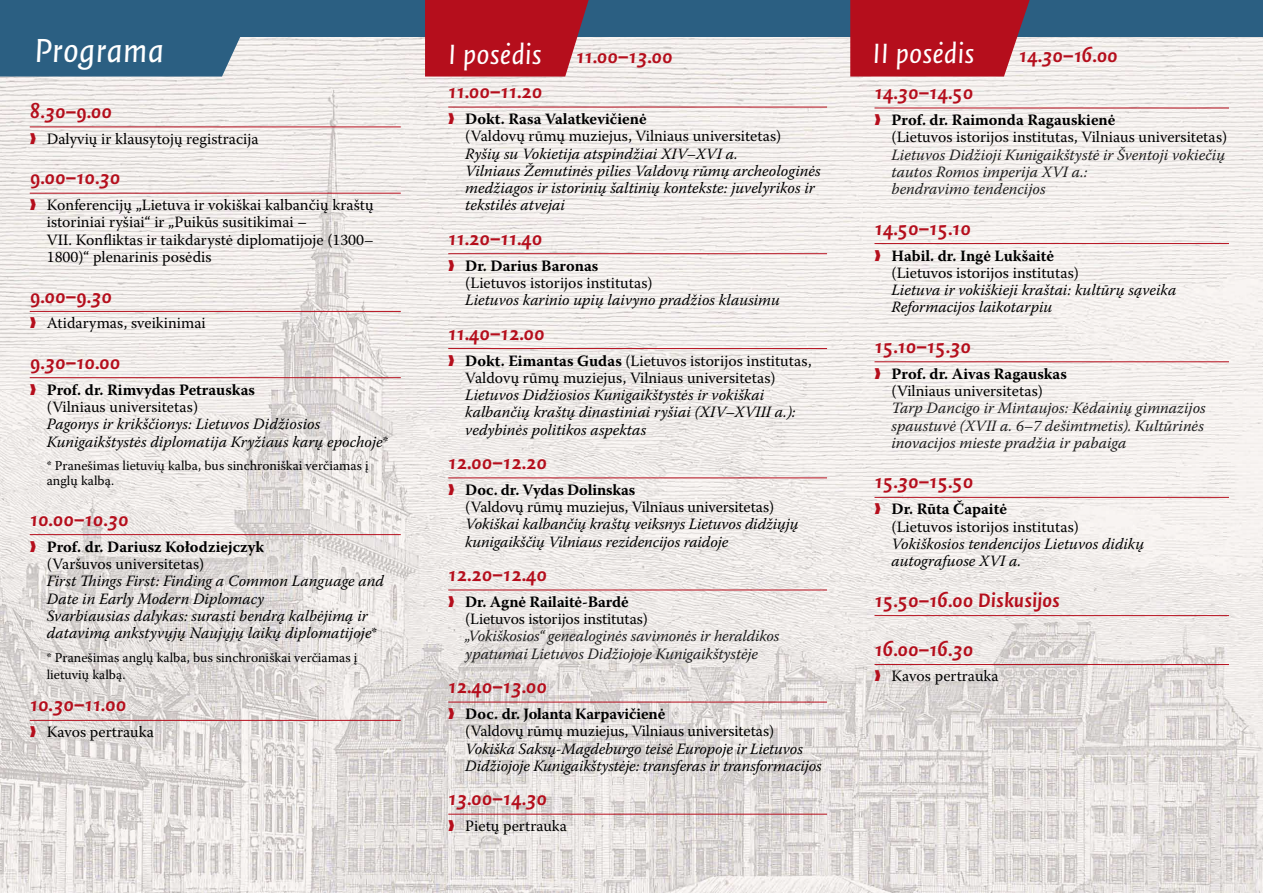
<style>
.page{position:relative;width:1263px;height:893px;background:#fff}
.page>*{position:absolute;margin:0;border:0;box-sizing:border-box;transform-origin:0 0}
.t1{font:italic 36px "Quadraat Sans LTU";color:#fff}
.t2{font:italic 30px "Quadraat Sans LTU";color:#fff}
.t3{font:italic 700 21px "Quadraat Sans LTU";color:#b50e1c}
.t4{font:15.75px/17.2px "Warnock Pro";color:#000}
.t5{font:italic 15.75px/17.2px "Warnock Pro";color:#000}
.t6{font:italic 15.75px/17.4px "Warnock Pro";color:#1d1d1d}
.t7{font:700 15.75px/17.2px "Warnock Pro";color:#000}
.t8{font:13.5px/14.9px "Warnock Pro";color:#000}
.s1{color:#b50e1c}
.s2{font-weight:400}
.s3{font-style:normal}
.s4{font-weight:700}
</style>
<div class="page">
<img style="left:0;top:37px;width:1263px;height:856px">
<svg style="left:0;top:0;width:257px;height:77px;background:#396989"></svg>
<div style="left:151px;top:0;width:1112px;height:37px;background:#2b5f82"></div>
<svg style="left:425px;top:0;width:164px;height:77px;background:#b61c2a"></svg>
<svg style="left:850px;top:0;width:180px;height:77px;background:#b61c2a"></svg>
<hr style="left:30px;top:127px;width:371px;height:1px;background:#b50e1c">
<hr style="left:30px;top:193px;width:371px;height:1px;background:#b50e1c">
<hr style="left:30px;top:311px;width:371px;height:1px;background:#b50e1c">
<hr style="left:30px;top:377px;width:371px;height:1px;background:#b50e1c">
<hr style="left:30px;top:534px;width:371px;height:1px;background:#b50e1c">
<hr style="left:30px;top:720px;width:371px;height:1px;background:#b50e1c">
<hr style="left:874px;top:108px;width:355px;height:1px;background:#b50e1c">
<hr style="left:874px;top:243px;width:355px;height:1px;background:#b50e1c">
<hr style="left:874px;top:361px;width:355px;height:1px;background:#b50e1c">
<hr style="left:874px;top:497px;width:355px;height:1px;background:#b50e1c">
<hr style="left:874px;top:615px;width:355px;height:1px;background:#b50e1c">
<hr style="left:874px;top:664px;width:355px;height:1px;background:#b50e1c">
<hr style="left:448px;top:107px;width:379px;height:1px;background:#b50e1c">
<hr style="left:448px;top:253px;width:379px;height:1px;background:#b50e1c">
<hr style="left:448px;top:348px;width:379px;height:1px;background:#b50e1c">
<hr style="left:448px;top:477px;width:379px;height:1px;background:#b50e1c">
<hr style="left:448px;top:590px;width:379px;height:1px;background:#b50e1c">
<hr style="left:448px;top:702px;width:379px;height:1px;background:#b50e1c">
<hr style="left:448px;top:814px;width:379px;height:1px;background:#b50e1c">
<h1 class="t1" style="left:34px;top:32px;width:132px">Programa</h1>
<h3 class="t3" style="left:30px;top:100px;width:84px">8.30–9.00</h3>
<p class="t4" style="left:30px;top:130px;width:230px"><span class="s1">❱</span> Dalyvių ir klausytojų registracija</p>
<h3 class="t3" style="left:30px;top:166px;width:92px">9.00–10.30</h3>
<p class="t4" style="left:47px;top:196px;width:328px;text-indent:-17px"><span class="s1">❱</span> Konferencijų „Lietuva ir vokiškai kalbančių kraštų istoriniai ryšiai“ ir „Puikūs susitikimai –<br>VII. Konfliktas ir taikdarystė diplomatijoje (1300– 1800)“ plenarinis posėdis</p>
<h3 class="t3" style="left:30px;top:284px;width:84px">9.00–9.30</h3>
<p class="t4" style="left:30px;top:314px;width:178px"><span class="s1">❱</span> Atidarymas, sveikinimai</p>
<h3 class="t3" style="left:30px;top:351px;width:92px">9.30–10.00</h3>
<p class="t7" style="left:47px;top:381px;width:210px;text-indent:-17px"><span class="s1">❱</span> Prof. dr. Rimvydas Petrauskas <span class="s2">(Vilniaus universitetas)</span></p>
<p class="t5" style="left:47px;top:415px;width:343px">Pagonys ir krikščionys: Lietuvos Didžiosios<br>Kunigaikštystės diplomatija Kryžiaus karų epochoje<span class="s3">*</span></p>
<p class="t8" style="left:47px;top:458px;width:324px">* Pranešimas lietuvių kalba, bus sinchroniškai verčiamas į anglų kalbą.</p>
<h3 class="t3" style="left:30px;top:508px;width:100px">10.00–10.30</h3>
<p class="t7" style="left:47px;top:537px;width:219px;text-indent:-17px"><span class="s1">❱</span> Prof. dr. Dariusz Kołodziejczyk <span class="s2">(Varšuvos universitetas)</span></p>
<p class="t5" style="left:47px;top:572px;width:339px">First Things First: Finding a Common Language and Date in Early Modern Diplomacy<br>Svarbiausias dalykas: surasti bendrą kalbėjimą ir datavimą ankstyvųjų Naujųjų laikų diplomatijoje<span class="s3">*</span></p>
<p class="t8" style="left:47px;top:649px;width:312px;line-height:17.2px">* Pranešimas anglų kalba, bus sinchroniškai verčiamas į lietuvių kalbą.</p>
<h3 class="t3" style="left:30px;top:693px;width:98px">10.30–11.00</h3>
<p class="t4" style="left:30px;top:723px;width:126px"><span class="s1">❱</span> Kavos pertrauka</p>
<h3 class="t3" style="left:576px;top:45px;width:98px">11.00–13.00</h3>
<h2 class="t2" style="left:872px;top:37px;width:103px">II posėdis</h2>
<h3 class="t3" style="left:1019px;top:44px;width:100px">14.30–16.00</h3>
<h2 class="t2" style="left:448px;top:38px;width:95px">I posėdis</h2>
<h3 class="t3" style="left:448px;top:80px;width:96px">11.00–11.20</h3>
<p class="t4" style="left:465px;top:110px;width:318px;text-indent:-17px"><span class="s1">❱</span> <span class="s4">Dokt. Rasa Valatkevičienė<br></span>(Valdovų rūmų muziejus, Vilniaus universitetas)</p>
<p class="t5" style="left:465px;top:145px;width:357px">Ryšių su Vokietija atspindžiai XIV–XVI a.<br>Vilniaus Žemutinės pilies Valdovų rūmų archeologinės medžiagos ir istorinių šaltinių kontekste: juvelyrikos ir tekstilės atvejai</p>
<h3 class="t3" style="left:448px;top:227px;width:96px">11.20–11.40</h3>
<p class="t4" style="left:465px;top:257px;width:189px;text-indent:-17px"><span class="s1">❱</span> <span class="s4">Dr. Darius Baronas </span>(Lietuvos istorijos institutas)</p>
<p class="t5" style="left:465px;top:291px;width:316px">Lietuvos karinio upių laivyno pradžios klausimu</p>
<h3 class="t3" style="left:448px;top:322px;width:98px">11.40–12.00</h3>
<p class="t4" style="left:465px;top:351px;width:348px;text-indent:-17px"><span class="s1">❱</span> <span class="s4">Dokt. Eimantas Gudas</span> (Lietuvos istorijos institutas,<br>Valdovų rūmų muziejus, Vilniaus universitetas)</p>
<p class="t5" style="left:465px;top:386px;width:332px">Lietuvos Didžiosios Kunigaikštystės ir vokiškai kalbančių kraštų dinastiniai ryšiai (XIV–XVIII a.): vedybinės politikos aspektas</p>
<h3 class="t3" style="left:448px;top:451px;width:100px">12.00–12.20</h3>
<p class="t4" style="left:465px;top:481px;width:310px;text-indent:-17px"><span class="s1">❱</span> <span class="s4">Doc. dr. Vydas Dolinskas<br></span>(Valdovų rūmų muziejus, Vilniaus universitetas)</p>
<p class="t5" style="left:465px;top:515px;width:335px">Vokiškai kalbančių kraštų veiksnys Lietuvos didžiųjų kunigaikščių Vilniaus rezidencijos raidoje</p>
<h3 class="t3" style="left:448px;top:563px;width:100px">12.20–12.40</h3>
<p class="t4" style="left:465px;top:593px;width:184px;text-indent:-17px"><span class="s1">❱</span> <span class="s4">Dr. Agnė Railaitė-Bardė </span>(Lietuvos istorijos institutas)</p>
<p class="t6" style="left:465px;top:627px;width:316px">„Vokiškosios“ genealoginės savimonės ir heraldikos ypatumai Lietuvos Didžiojoje Kunigaikštystėje</p>
<h3 class="t3" style="left:448px;top:675px;width:100px">12.40–13.00</h3>
<p class="t4" style="left:465px;top:705px;width:310px;text-indent:-17px"><span class="s1">❱</span> <span class="s4">Doc. dr. Jolanta Karpavičienė<br></span>(Valdovų rūmų muziejus, Vilniaus universitetas)</p>
<p class="t5" style="left:465px;top:739px;width:358px">Vokiška Saksų-Magdeburgo teisė Europoje ir Lietuvos<br>Didžiojoje Kunigaikštystėje: transferas ir transformacijos</p>
<h3 class="t3" style="left:448px;top:787px;width:100px">13.00–14.30</h3>
<p class="t4" style="left:448px;top:817px;width:120px"><span class="s1">❱</span> Pietų pertrauka</p>
<h3 class="t3" style="left:874px;top:81px;width:100px">14.30–14.50</h3>
<p class="t4" style="left:891px;top:111px;width:337px;text-indent:-17px"><span class="s1">❱</span> <span class="s4">Prof. dr. Raimonda Ragauskienė<br></span>(Lietuvos istorijos institutas, Vilniaus universitetas)</p>
<p class="t6" style="left:891px;top:145px;width:335px">Lietuvos Didžioji Kunigaikštystė ir Šventoji vokiečių tautos Romos imperija XVI a.:<br>bendravimo tendencijos</p>
<h3 class="t3" style="left:874px;top:217px;width:98px">14.50–15.10</h3>
<p class="t4" style="left:891px;top:246px;width:189px;text-indent:-17px"><span class="s1">❱</span> <span class="s4">Habil. dr. Ingė Lukšaitė </span>(Lietuvos istorijos institutas)</p>
<p class="t5" style="left:891px;top:281px;width:286px">Lietuva ir vokiškieji kraštai: kultūrų sąveika<br>Reformacijos laikotarpiu</p>
<h3 class="t3" style="left:874px;top:335px;width:98px">15.10–15.30</h3>
<p class="t4" style="left:874px;top:365px;width:194px;text-align:center"><span class="s1">❱</span> <span class="s4">Prof. dr. Aivas Ragauskas </span>(Vilniaus universitetas)</p>
<p class="t6" style="left:891px;top:399px;width:316px;text-align:justify">Tarp Dancigo ir Mintaujos: Kėdainių gimnazijos spaustuvė (XVII a. 6–7 dešimtmetis). Kultūrinės inovacijos mieste pradžia ir pabaiga</p>
<h3 class="t3" style="left:874px;top:470px;width:100px">15.30–15.50</h3>
<p class="t4" style="left:891px;top:500px;width:189px;text-indent:-17px"><span class="s1">❱</span> <span class="s4">Dr. Rūta Čapaitė<br></span>(Lietuvos istorijos institutas)</p>
<p class="t5" style="left:891px;top:535px;width:254px">Vokiškosios tendencijos Lietuvos didikų autografuose XVI a.</p>
<h3 class="t3" style="left:874px;top:589px;width:187px">15.50–16.00 Diskusijos</h3>
<h3 class="t3" style="left:874px;top:637px;width:100px">16.00–16.30</h3>
<p class="t4" style="left:874px;top:667px;width:126px"><span class="s1">❱</span> Kavos pertrauka</p>
</div>
